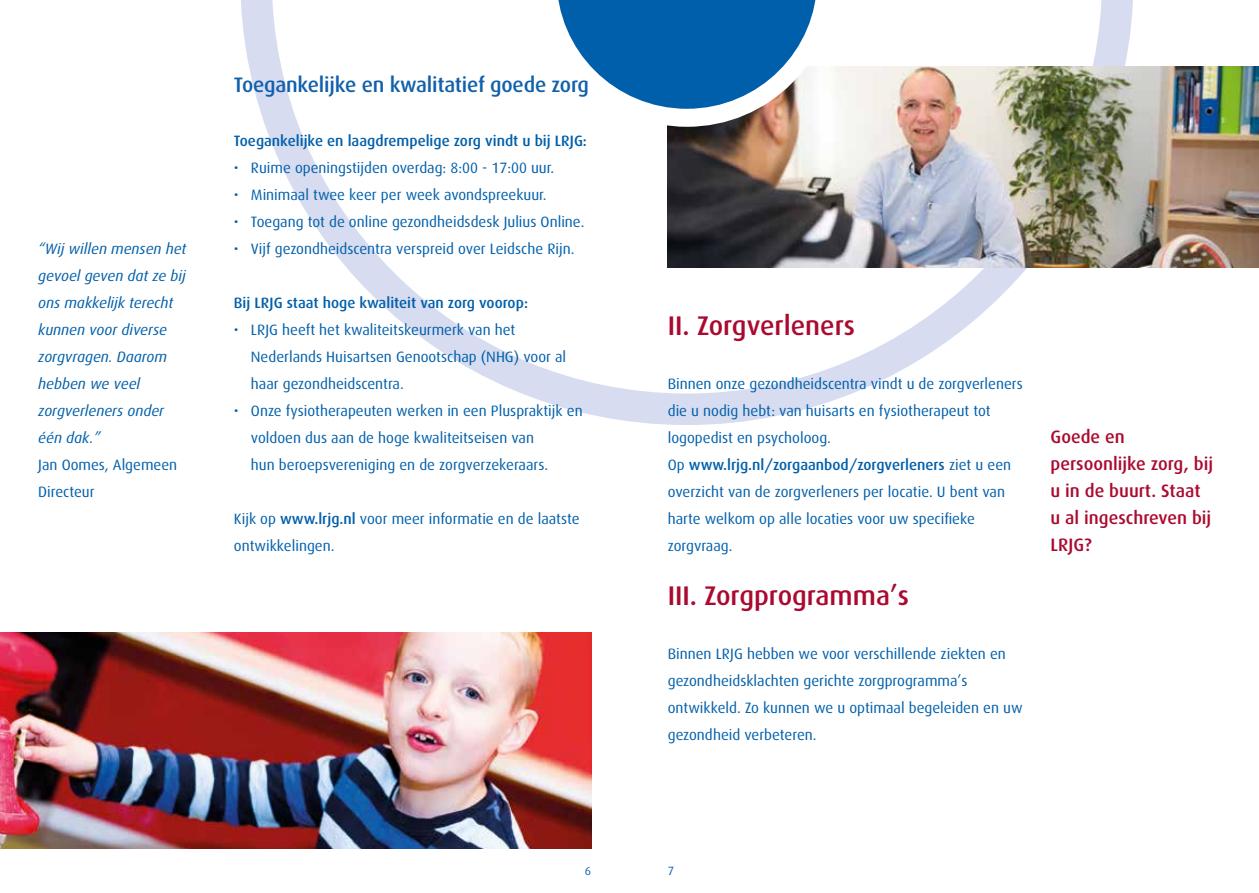
<style>
.page{position:relative;width:1259px;height:893px;background:#fff}
.page>*{position:absolute;margin:0;border:0;box-sizing:border-box;transform-origin:0 0}
.t1{font:500 27px "Dax";color:#aa0a2f}
.t2{font:500 21px "Dax";letter-spacing:-.01em;color:#1160ab}
.t3{font:500 18px/27px "Dax";color:#aa0a2f}
.t4{font:15px/27px "Dax";color:#005faa}
.t5{font:italic 15px/27px "Dax";color:#005faa}
.t6{font:500 15px "Dax";color:#005faa}
.t7{font:12px "Dax";color:#1160ab}
.s1{font-weight:500}
</style>
<div class="page">
<svg style="left:241px;top:0;width:892px;height:425px"></svg>
<img style="left:668px;top:66px;width:591px;height:202px">
<svg style="left:538px;top:0;width:297px;height:127px"></svg>
<img style="left:0;top:632px;width:591px;height:216px">
<p class="t5" style="left:38px;top:236px;width:149px">“Wij willen mensen het gevoel geven dat ze bij ons makkelijk terecht kunnen voor diverse zorgvragen. Daarom hebben we veel zorgverleners onder één dak.”</p>
<p class="t4" style="left:38px;top:452px;width:140px">Jan Oomes, Algemeen<br>Directeur</p>
<h2 class="t2" style="left:234px;top:73px;width:357px">Toegankelijke en kwalitatief goede zorg</h2>
<p class="t6" style="left:234px;top:133px;width:354px">Toegankelijke en laagdrempelige zorg vindt u bij LRJG:</p>
<p class="t4" style="left:234px;top:155px;width:322px">• Ruime openingstijden overdag: 8:00 - 17:00 uur.</p>
<p class="t4" style="left:234px;top:182px;width:314px">• Minimaal twee keer per week avondspreekuur.</p>
<p class="t4" style="left:234px;top:209px;width:352px">• Toegang tot de online gezondheidsdesk Julius Online.</p>
<p class="t4" style="left:234px;top:236px;width:342px">• Vijf gezondheidscentra verspreid over Leidsche Rijn.</p>
<p class="t6" style="left:234px;top:295px;width:296px">Bij LRJG staat hoge kwaliteit van zorg voorop:</p>
<p class="t4" style="left:251px;top:317px;width:317px;text-indent:-17px">• LRJG heeft het kwaliteitskeurmerk van het<br>Nederlands Huisartsen Genootschap (NHG) voor al haar gezondheidscentra.</p>
<p class="t4" style="left:251px;top:398px;width:333px;text-indent:-17px">• Onze fysiotherapeuten werken in een Pluspraktijk en voldoen dus aan de hoge kwaliteitseisen van<br>hun beroepsvereniging en de zorgverzekeraars.</p>
<p class="t4" style="left:234px;top:506px;width:347px">Kijk op <span class="s1">www.lrjg.nl</span> voor meer informatie en de laatste ontwikkelingen.</p>
<h1 class="t1" style="left:668px;top:311px;width:189px">II. Zorgverleners</h1>
<p class="t4" style="left:668px;top:371px;width:356px">Binnen onze gezondheidscentra vindt u de zorgverleners die u nodig hebt: van huisarts en fysiotherapeut tot logopedist en psycholoog.<br>Op <span class="s1">www.lrjg.nl/zorgaanbod/zorgverleners</span> ziet u een overzicht van de zorgverleners per locatie. U bent van harte welkom op alle locaties voor uw specifieke zorgvraag.</p>
<h1 class="t1" style="left:668px;top:581px;width:243px">III. Zorgprogramma’s</h1>
<p class="t4" style="left:668px;top:641px;width:356px">Binnen LRJG hebben we voor verschillende ziekten en gezondheidsklachten gerichte zorgprogramma’s ontwikkeld. Zo kunnen we u optimaal begeleiden en uw gezondheid verbeteren.</p>
<p class="t3" style="left:1050px;top:424px;width:164px">Goede en persoonlijke zorg, bij u in de buurt. Staat u al ingeschreven bij<br>LRJG?</p>
<p class="t7" style="left:585px;top:864px;width:8px">6</p>
<p class="t7" style="left:668px;top:864px;width:8px">7</p>
</div>
